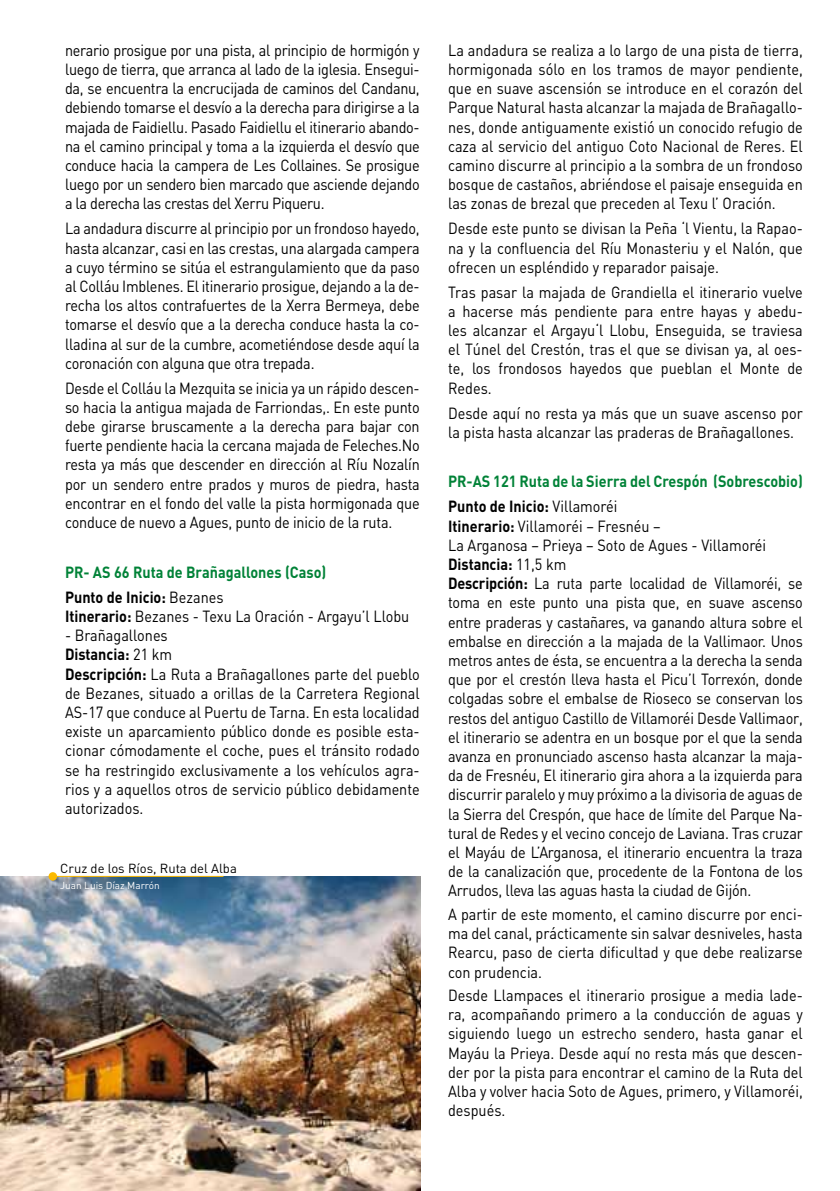
<style>
.page{position:relative;width:840px;height:1191px;background:#fff}
.page>*{position:absolute;margin:0;border:0;box-sizing:border-box;transform-origin:0 0}
.t1{font:16px/19.2px "DIN";letter-spacing:-.01em;color:#000;text-align:justify;scale:.9 1}
.t2{font:700 16px/24.8px "DIN";color:#008237;scale:.9 1}
.t3{font:13px "DIN";color:#000}
.t4{font:10px "DIN";color:#fff}
.s1{color:#000}
.s2{font-weight:400;color:#000}
.s3{font-weight:700}
</style>
<div class="page">
<img style="left:0;top:876px;width:420px;height:314px">
<div style="left:49px;top:872px;width:8px;height:8px;background:#fbba00;border-radius:50%"></div>
<hr style="left:53px;top:876px;width:170px;height:1px;background:#fbba00">
<p class="t1" style="left:65px;top:40px;width:395px">nerario prosigue por una pista, al principio de hormigón y luego de tierra, que arranca al lado de la iglesia. Ensegui&shy;da, se encuentra la encrucijada de caminos del Candanu, debiendo tomarse el desvío a la derecha para dirigirse a la majada de Faidiellu. Pasado Faidiellu el itinerario abando&shy;na el camino principal y toma a la izquierda el desvío que conduce hacia la campera de Les Collaines. Se prosigue luego por un sendero bien marcado que asciende dejando a la derecha las crestas del Xerru Piqueru.</p>
<p class="t1" style="left:65px;top:219px;width:395px">La andadura discurre al principio por un frondoso hayedo, hasta alcanzar, casi en las crestas, una alargada campera a cuyo término se sitúa el estrangulamiento que da paso al Colláu Imblenes. El itinerario prosigue, dejando a la de&shy;recha los altos contrafuertes de la Xerra Bermeya, debe tomarse el desvío que a la derecha conduce hasta la co&shy;lladina al sur de la cumbre, acometiéndose desde aquí la coronación con alguna que otra trepada.</p>
<p class="t1" style="left:65px;top:378px;width:395px">Desde el Colláu la Mezquita se inicia ya un rápido descen&shy;so hacia la antigua majada de Farriondas,. En este punto debe girarse bruscamente a la derecha para bajar con fuerte pendiente hacia la cercana majada de Feleches.No resta ya más que descender en dirección al Ríu Nozalín por un sendero entre prados y muros de piedra, hasta encontrar en el fondo del valle la pista hormigonada que conduce de nuevo a Agues, punto de inicio de la ruta.</p>
<p class="t2" style="left:65px;top:559px;width:292px">PR- AS 66 Ruta de Brañagallones (Caso)<br><span class="s1">Punto de Inicio:</span> <span class="s2">Bezanes</span></p>
<p class="t1" style="left:65px;top:606px;width:384px"><span class="s3">Itinerario:</span> Bezanes - Texu La Oración - Argayu’l Llobu</p>
<p class="t1" style="left:65px;top:625px;width:395px;text-align:left">- Brañagallones<br><span class="s3">Distancia:</span> 21 km<br><span class="s3">Descripción:</span> La Ruta a Brañagallones parte del pueblo de Bezanes, situado a orillas de la Carretera Regional AS-17 que conduce al Puertu de Tarna. En esta localidad existe un aparcamiento público donde es posible esta&shy;cionar cómodamente el coche, pues el tránsito rodado se ha restringido exclusivamente a los vehículos agra&shy;rios y a aquellos otros de servicio público debidamente autorizados.</p>
<p class="t3" style="left:60px;top:860px;width:178px">Cruz de los Ríos, Ruta del Alba</p>
<p class="t4" style="left:60px;top:879px;width:101px">Juan Luis Díaz Marrón</p>
<p class="t1" style="left:448px;top:40px;width:395px">La andadura se realiza a lo largo de una pista de tierra, hormigonada sólo en los tramos de mayor pendiente, que en suave ascensión se introduce en el corazón del Parque Natural hasta alcanzar la majada de Brañagallo&shy;nes, donde antiguamente existió un conocido refugio de caza al servicio del antiguo Coto Nacional de Reres. El camino discurre al principio a la sombra de un frondoso bosque de castaños, abriéndose el paisaje enseguida en las zonas de brezal que preceden al Texu l’ Oración.</p>
<p class="t1" style="left:448px;top:219px;width:395px">Desde este punto se divisan la Peña ‘l Vientu, la Rapao&shy;na y la confluencia del Ríu Monasteriu y el Nalón, que ofrecen un espléndido y reparador paisaje.</p>
<p class="t1" style="left:448px;top:282px;width:395px">Tras pasar la majada de Grandiella el itinerario vuelve a hacerse más pendiente para entre hayas y abedu&shy;les alcanzar el Argayu‘l Llobu, Enseguida, se traviesa el Túnel del Crestón, tras el que se divisan ya, al oes&shy;te, los frondosos hayedos que pueblan el Monte de Redes.</p>
<p class="t1" style="left:448px;top:403px;width:395px">Desde aquí no resta ya más que un suave ascenso por la pista hasta alcanzar las praderas de Brañagallones.</p>
<p class="t2" style="left:448px;top:468px;width:395px">PR-AS 121 Ruta de la Sierra del Crespón (Sobrescobio)<br><span class="s1">Punto de Inicio:</span> <span class="s2">Villamoréi</span></p>
<p class="t1" style="left:448px;top:516px;width:395px;text-align:left"><span class="s3">Itinerario:</span> Villamoréi – Fresnéu –<br>La Arganosa – Prieya – Soto de Agues - Villamoréi <span class="s3">Distancia:</span> 11,5 km<br><span class="s3">Descripción:</span> La ruta parte localidad de Villamoréi, se toma en este punto una pista que, en suave ascenso entre praderas y castañares, va ganando altura sobre el embalse en dirección a la majada de la Vallimaor. Unos metros antes de ésta, se encuentra a la derecha la senda que por el crestón lleva hasta el Picu’l Torrexón, donde colgadas sobre el embalse de Rioseco se conservan los restos del antiguo Castillo de Villamoréi Desde Vallimaor, el itinerario se adentra en un bosque por el que la senda avanza en pronunciado ascenso hasta alcanzar la maja&shy;da de Fresnéu, El itinerario gira ahora a la izquierda para discurrir paralelo y muy próximo a la divisoria de aguas de la Sierra del Crespón, que hace de límite del Parque Na&shy;tural de Redes y el vecino concejo de Laviana. Tras cruzar el Mayáu de L’Arganosa, el itinerario encuentra la traza de la canalización que, procedente de la Fontona de los Arrudos, lleva las aguas hasta la ciudad de Gijón.</p>
<p class="t1" style="left:448px;top:904px;width:395px">A partir de este momento, el camino discurre por enci&shy;ma del canal, prácticamente sin salvar desniveles, hasta Rearcu, paso de cierta dificultad y que debe realizarse con prudencia.</p>
<p class="t1" style="left:448px;top:985px;width:395px">Desde Llampaces el itinerario prosigue a media lade&shy;ra, acompañando primero a la conducción de aguas y siguiendo luego un estrecho sendero, hasta ganar el Mayáu la Prieya. Desde aquí no resta más que descen&shy;der por la pista para encontrar el camino de la Ruta del Alba y volver hacia Soto de Agues, primero, y Villamoréi, después.</p>
</div>
